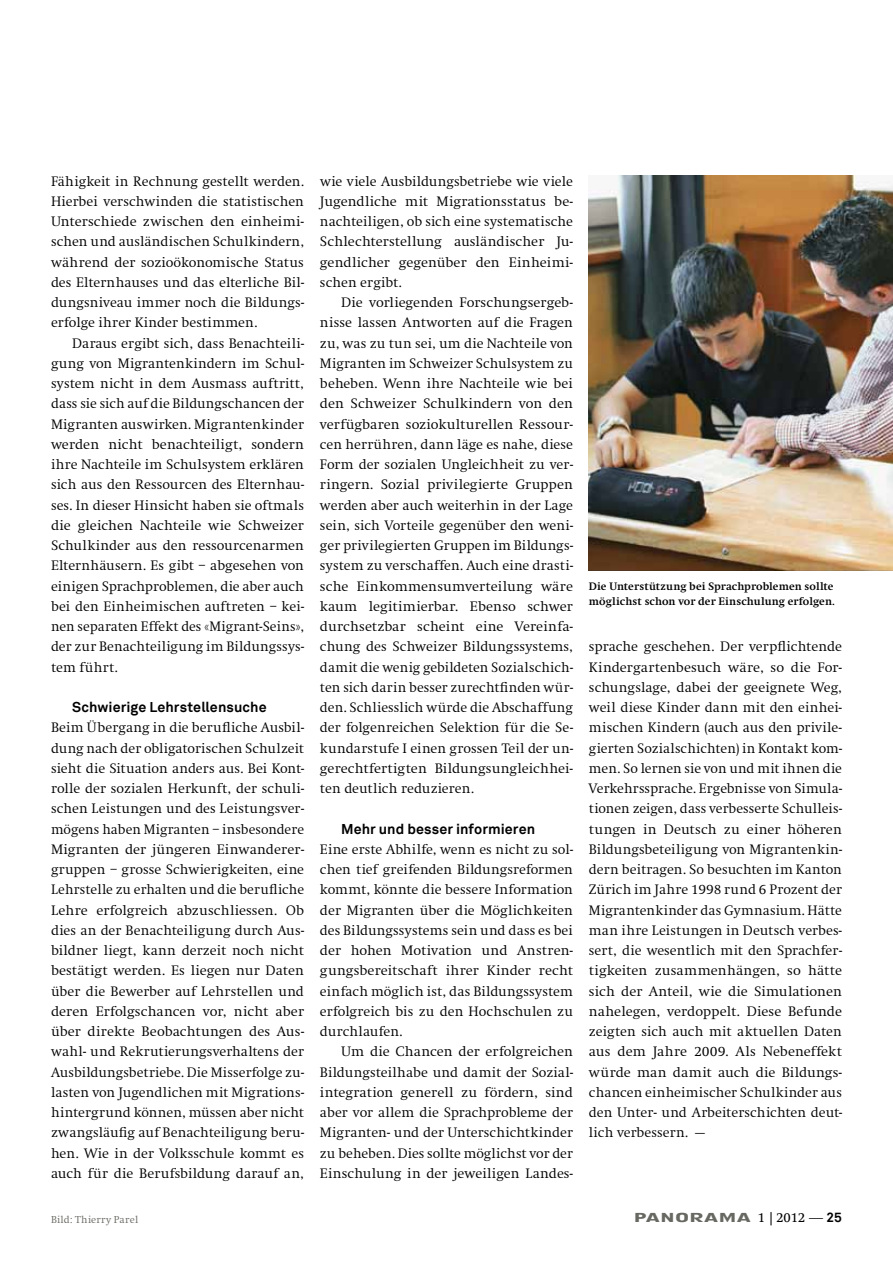
<style>
.page{position:relative;width:893px;height:1263px;background:#fff}
.page>*{position:absolute;margin:0;border:0;box-sizing:border-box;transform-origin:0 0}
.t1{font:300 14.25px/20.2px "Swift";letter-spacing:.01em;color:#000;text-align:justify}
.t2{font:700 14.25px "Akkurat";letter-spacing:.005em;color:#000}
.t3{font:13.5px "Rundfunk Grotesk Com";color:#686862;scale:1.5 1}
.t4{font:700 11.25px/15px "Swift";letter-spacing:.01em;color:#000}
.t5{font:300 10.5px "Swift";letter-spacing:.02em;color:#686862}
.s1{font-family:"Swift Com";color:#000}
.s2{font-family:"Swift";font-weight:300;color:#000}
.s3{font-family:"Akkurat";font-weight:700;color:#000}
</style>
<div class="page">
<img style="left:589px;top:175px;width:303px;height:395px">
<p class="t1" style="left:51px;top:171px;width:255px">Fähigkeit in Rechnung gestellt werden.<br>Hierbei verschwinden die statistischen Unterschiede zwischen den einheimi&shy;schen und ausländischen Schulkindern, während der sozioökonomische Status des Elternhauses und das elterliche Bil&shy;dungsniveau immer noch die Bildungs&shy;erfolge ihrer Kinder bestimmen.</p>
<p class="t1" style="left:51px;top:333px;width:255px;text-indent:21px">Daraus ergibt sich, dass Benachteili&shy;gung von Migrantenkindern im Schul&shy;system nicht in dem Ausmass auftritt, dass sie sich auf die Bildungschancen der Migranten auswirken. Migrantenkinder werden nicht benachteiligt, sondern ihre Nachteile im Schulsystem erklären sich aus den Ressourcen des Elternhau&shy;ses. In dieser Hinsicht haben sie oftmals die gleichen Nachteile wie Schweizer Schulkinder aus den ressourcenarmen Elternhäusern. Es gibt – abgesehen von einigen Sprachproblemen, die aber auch bei den Einheimischen auftreten – kei&shy;nen separaten Effekt des «Migrant-Seins», der zur Benachteiligung im Bildungssys&shy;tem führt.</p>
<p class="t2" style="left:72px;top:698px;width:196px">Schwierige Lehrstellensuche</p>
<p class="t1" style="left:51px;top:718px;width:255px">Beim Übergang in die berufliche Ausbil&shy;dung nach der obligatorischen Schulzeit sieht die Situation anders aus. Bei Kont&shy;rolle der sozialen Herkunft, der schuli&shy;schen Leistungen und des Leistungsver&shy;mögens haben Migranten – insbesondere Migranten der jüngeren Einwanderer&shy;gruppen – grosse Schwierigkeiten, eine Lehrstelle zu erhalten und die berufliche Lehre erfolgreich abzuschliessen. Ob dies an der Benachteiligung durch Aus&shy;bildner liegt, kann derzeit noch nicht bestätigt werden. Es liegen nur Daten über die Bewerber auf Lehrstellen und deren Erfolgschancen vor, nicht aber über direkte Beobachtungen des Aus&shy;wahl- und Rekrutierungsverhaltens der Ausbildungsbetriebe. Die Misserfolge zu&shy;lasten von Jugendlichen mit Migrations&shy;hintergrund können, müssen aber nicht zwangsläufig auf Benachteiligung beru&shy;hen. Wie in der Volksschule kommt es auch für die Berufsbildung darauf an,</p>
<p class="t1" style="left:320px;top:171px;width:255px">wie viele Ausbildungsbetriebe wie viele Jugendliche mit Migrationsstatus be&shy;nachteiligen, ob sich eine systematische Schlechterstellung ausländischer Ju&shy;gendlicher gegenüber den Einheimi&shy;schen ergibt.</p>
<p class="t1" style="left:320px;top:293px;width:255px;text-indent:21px">Die vorliegenden Forschungsergeb&shy;nisse lassen Antworten auf die Fragen zu, was zu tun sei, um die Nachteile von Migranten im Schweizer Schulsystem zu beheben. Wenn ihre Nachteile wie bei den Schweizer Schulkindern von den verfügbaren soziokulturellen Ressour&shy;cen herrühren, dann läge es nahe, diese Form der sozialen Ungleichheit zu ver&shy;ringern. Sozial privilegierte Gruppen werden aber auch weiterhin in der Lage sein, sich Vorteile gegenüber den weni&shy;ger privilegierten Gruppen im Bildungs&shy;system zu verschaffen. Auch eine drasti&shy;sche Einkommensumverteilung wäre kaum legitimierbar. Ebenso schwer durchsetzbar scheint eine Vereinfa&shy;chung des Schweizer Bildungssystems, damit die wenig gebildeten Sozialschich&shy;ten sich darin besser zurechtfinden wür&shy;den. Schliesslich würde die Abschaffung der folgenreichen Selektion für die Se&shy;kundarstufe I einen grossen Teil der un&shy;gerechtfertigten Bildungsungleichhei&shy;ten deutlich reduzieren.</p>
<p class="t2" style="left:341px;top:820px;width:195px">Mehr und besser informieren</p>
<p class="t1" style="left:320px;top:839px;width:255px">Eine erste Abhilfe, wenn es nicht zu sol&shy;chen tief greifenden Bildungsreformen kommt, könnte die bessere Information der Migranten über die Möglichkeiten des Bildungssystems sein und dass es bei der hohen Motivation und Anstren&shy;gungsbereitschaft ihrer Kinder recht einfach möglich ist, das Bildungssystem erfolgreich bis zu den Hochschulen zu durchlaufen.</p>
<p class="t1" style="left:320px;top:1042px;width:255px;text-indent:21px">Um die Chancen der erfolgreichen Bildungsteilhabe und damit der Sozial&shy;integration generell zu fördern, sind aber vor allem die Sprachprobleme der Migranten- und der Unterschichtkinder zu beheben. Dies sollte möglichst vor der Einschulung in der jeweiligen Landes-</p>
<p class="t4" style="left:589px;top:579px;width:247px">Die Unterstützung bei Sprachproblemen sollte möglichst schon vor der Einschulung erfolgen.</p>
<p class="t1" style="left:589px;top:637px;width:255px">sprache geschehen. Der verpflichtende Kindergartenbesuch wäre, so die For&shy;schungslage, dabei der geeignete Weg, weil diese Kinder dann mit den einhei&shy;mischen Kindern (auch aus den privile&shy;gierten Sozialschichten) in Kontakt kom&shy;men. So lernen sie von und mit ihnen die Verkehrssprache. Ergebnisse von Simula&shy;tionen zeigen, dass verbesserte Schulleis&shy;tungen in Deutsch zu einer höheren Bildungsbeteiligung von Migrantenkin&shy;dern beitragen. So besuchten im Kanton Zürich im Jahre 1998 rund 6 Prozent der Migrantenkinder das Gymnasium. Hätte man ihre Leistungen in Deutsch verbes&shy;sert, die wesentlich mit den Sprachfer&shy;tigkeiten zusammenhängen, so hätte sich der Anteil, wie die Simulationen nahelegen, verdoppelt. Diese Befunde zeigten sich auch mit aktuellen Daten aus dem Jahre 2009. Als Nebeneffekt würde man damit auch die Bildungs&shy;chancen einheimischer Schulkinder aus den Unter- und Arbeiterschichten deut&shy;lich verbessern. —</p>
<p class="t5" style="left:51px;top:1214px;width:89px">Bild: Thierry Parel</p>
<p class="t3" style="left:633px;top:1209px;width:141px">PANORAMA <span class="s1">1 |2012</span> <span class="s2">—</span> <span class="s3">25</span></p>
</div>
